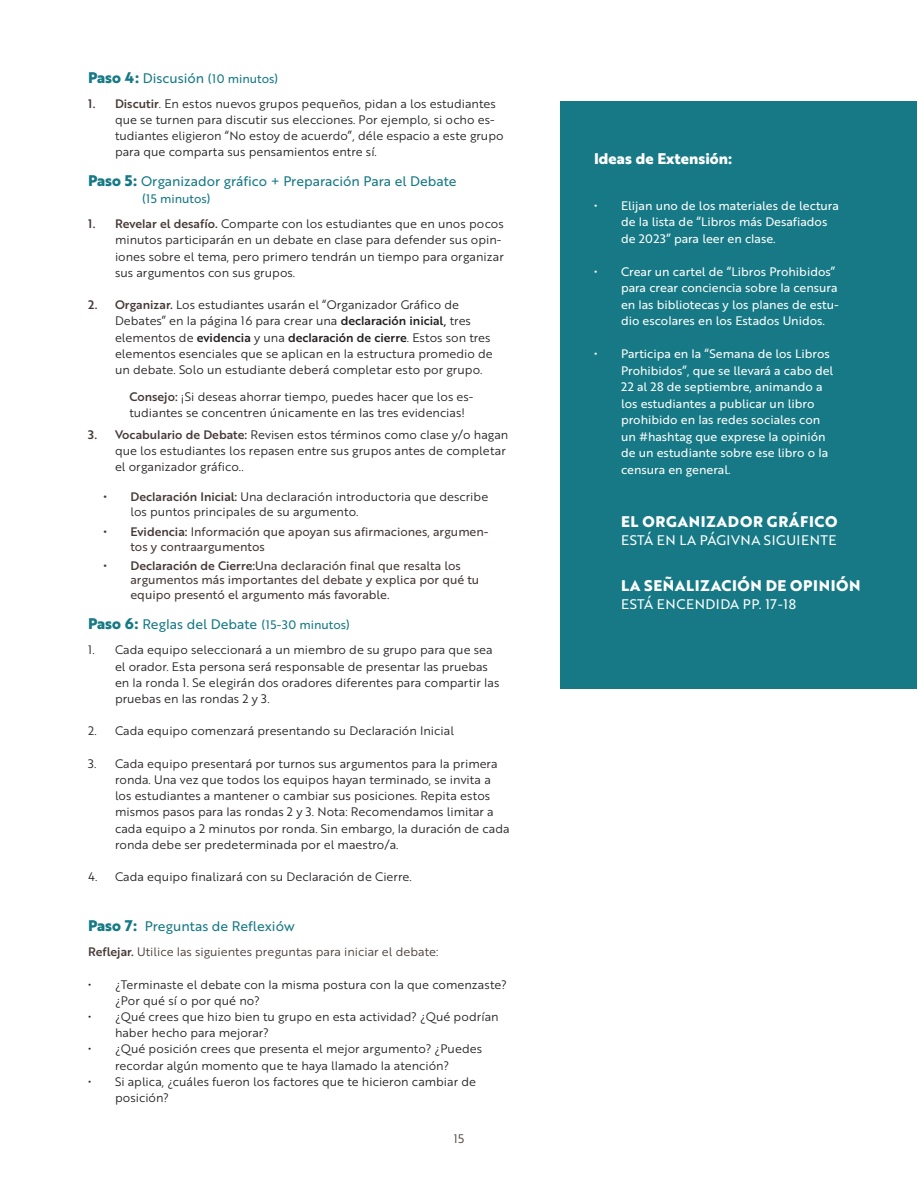
<style>
.page{position:relative;width:918px;height:1188px;background:#fff}
.page>*{position:absolute;margin:0;border:0;box-sizing:border-box;transform-origin:0 0}
.t1{font:700 15px "Brother 1816 Extra";letter-spacing:.04em;color:#fff}
.t2{font:700 15px "Brother 1816 Extra";color:#fff}
.t3{font:13.5px "Brother 1816 Regular";color:#167985}
.t4{font:13.5px "Brother 1816 Regular";letter-spacing:.04em;color:#fff}
.t5{font:12px/16.2px "Brother 1816 Book";color:#231f20}
.t6{font:12px/16.5px "Brother 1816 Regular";color:#fff}
.t7{font:12px/15px "Brother 1816 Regular";color:#463937}
.t8{font:12px "Brother 1816 Book";color:#463937}
.t9{font:12px "Brother 1816 Regular";color:#167985}
.s1{font-family:"Brother 1816 Extra";font-weight:700;font-size:15px}
.s2{font-size:13.5px}
.s3{font-family:"Brother 1816 Medium";color:#463937}
.s4{font-family:"Brother 1816 Medium"}
.s5{font-size:12px}
</style>
<div class="page">
<div style="left:560px;top:102px;width:357px;height:587px;background:#167985"></div>
<p class="t9" style="left:88px;top:69px;width:192px"><span class="s1">Paso 4:</span> <span class="s2">Discusión</span> (10 minutos)</p>
<p class="t5" style="left:115px;top:95px;width:390px;text-indent:-27px"><span class="s3">1. Discutir</span>. En estos nuevos grupos pequeños, pidan a los estudiantes que se turnen para discutir sus elecciones. Por ejemplo, si ocho es&shy;tudiantes eligieron “No estoy de acuerdo”, déle espacio a este grupo para que comparta sus pensamientos entre sí.</p>
<p class="t3" style="left:88px;top:171px;width:370px"><span class="s1">Paso 5:</span> Organizador gráfico + Preparación Para el Debate</p>
<p class="t9" style="left:142px;top:190px;width:70px">(15 minutos)</p>
<p class="t5" style="left:115px;top:215px;width:390px;text-indent:-27px"><span class="s3">1. Revelar el desafío.</span> Comparte con los estudiantes que en unos pocos minutos participarán en un debate en clase para defender sus opin&shy;iones sobre el tema, pero primero tendrán un tiempo para organizar sus argumentos con sus grupos.</p>
<p class="t5" style="left:115px;top:296px;width:379px;text-indent:-27px"><span class="s3">2. Organizar.</span> Los estudiantes usarán el “Organizador Gráfico de Debates” en la página 16 para crear una <span class="s4">declaración inicial,</span> tres elementos de <span class="s4">evidencia</span> y una <span class="s4">declaración de cierre</span>. Estos son tres elementos esenciales que se aplican en la estructura promedio de un debate. Solo un estudiante deberá completar esto por grupo.</p>
<p class="t5" style="left:129px;top:388px;width:346px"><span class="s3">Consejo:</span> ¡Si deseas ahorrar tiempo, puedes hacer que los es&shy;tudiantes se concentren únicamente en las tres evidencias!</p>
<p class="t5" style="left:115px;top:426px;width:395px;text-indent:-27px"><span class="s3">3. Vocabulario de Debate:</span> Revisen estos términos como clase y/o hagan que los estudiantes los repasen entre sus grupos antes de completar el organizador gráfico..</p>
<p class="t5" style="left:130px;top:489px;width:359px;line-height:15px;text-indent:-27px"><span class="s3">• Declaración Inicial:</span> Una declaración introductoria que describe los puntos principales de su argumento.</p>
<p class="t7" style="left:130px;top:523px;width:360px;text-indent:-27px"><span class="s4">• Evidencia:</span> Información que apoyan sus afirmaciones, argumen&shy;tos y contraargumentos</p>
<p class="t7" style="left:130px;top:559px;width:350px;line-height:13.5px;text-indent:-27px"><span class="s4">• Declaración de Cierre:</span>Una declaración final que resalta los argumentos más importantes del debate y explica por qué tu</p>
<p class="t7" style="left:130px;top:586px;width:261px">equipo presentó el argumento más favorable.</p>
<p class="t3" style="left:88px;top:614px;width:263px"><span class="s1">Paso 6:</span> Reglas del Debate <span class="s5">(15-30 minutos)</span></p>
<p class="t5" style="left:115px;top:641px;width:386px;text-indent:-27px">1. Cada equipo seleccionará a un miembro de su grupo para que sea el orador. Esta persona será responsable de presentar las pruebas en la ronda 1. Se elegirán dos oradores diferentes para compartir las pruebas en las rondas 2 y 3.</p>
<p class="t5" style="left:88px;top:722px;width:367px">2. Cada equipo comenzará presentando su Declaración Inicial</p>
<p class="t5" style="left:115px;top:755px;width:396px;text-indent:-27px">3. Cada equipo presentará por turnos sus argumentos para la primera ronda. Una vez que todos los equipos hayan terminado, se invita a los estudiantes a mantener o cambiar sus posiciones. Repita estos mismos pasos para las rondas 2 y 3. Nota: Recomendamos limitar a cada equipo a 2 minutos por ronda. Sin embargo, la duración de cada ronda debe ser predeterminada por el maestro/a.</p>
<p class="t5" style="left:88px;top:868px;width:325px">4. Cada equipo finalizará con su Declaración de Cierre.</p>
<p class="t3" style="left:88px;top:916px;width:208px"><span class="s1">Paso 7:</span> Preguntas de Reflexiów</p>
<p class="t8" style="left:88px;top:943px;width:352px"><span class="s4">Reflejar.</span> Utilice las siguientes preguntas para iniciar el debate:</p>
<p class="t5" style="left:115px;top:976px;width:393px;text-indent:-27px">• ¿Terminaste el debate con la misma postura con la que comenzaste? ¿Por qué sí o por qué no?</p>
<p class="t5" style="left:115px;top:1008px;width:385px;text-indent:-27px">• ¿Qué crees que hizo bien tu grupo en esta actividad? ¿Qué podrían haber hecho para mejorar?</p>
<p class="t5" style="left:88px;top:1040px;width:396px;text-align:center">• ¿Qué posición crees que presenta el mejor argumento? ¿Puedes recordar algún momento que te haya llamado la atención?</p>
<p class="t5" style="left:115px;top:1073px;width:363px;text-indent:-27px">• Si aplica, ¿cuáles fueron los factores que te hicieron cambiar de posición?</p>
<p class="t8" style="left:454px;top:1129px;width:12px">15</p>
<p class="t2" style="left:594px;top:147px;width:140px">Ideas de Extensión:</p>
<p class="t6" style="left:621px;top:197px;width:219px;text-indent:-27px">• Elijan uno de los materiales de lectura de la lista de “Libros más Desafiados de 2023” para leer en clase.</p>
<p class="t6" style="left:621px;top:263px;width:219px;text-indent:-27px">• Crear un cartel de “Libros Prohibidos” para crear conciencia sobre la censura en las bibliotecas y los planes de estu&shy;dio escolares en los Estados Unidos.</p>
<p class="t6" style="left:621px;top:345px;width:214px;text-indent:-27px">• Participa en la “Semana de los Libros Prohibidos”, que se llevará a cabo del 22 al 28 de septiembre, animando a los estudiantes a publicar un libro prohibido en las redes sociales con un #hashtag que exprese la opinión de un estudiante sobre ese libro o la censura en general.</p>
<p class="t1" style="left:621px;top:510px;width:218px">EL ORGANIZADOR GRÁFICO</p>
<p class="t4" style="left:621px;top:530px;width:217px">ESTÁ EN LA PÁGIVNA SIGUIENTE</p>
<p class="t1" style="left:621px;top:574px;width:241px">LA SEÑALIZACIÓN DE OPINIÓN</p>
<p class="t4" style="left:621px;top:594px;width:176px">ESTÁ ENCENDIDA PP. 17-18</p>
</div>
